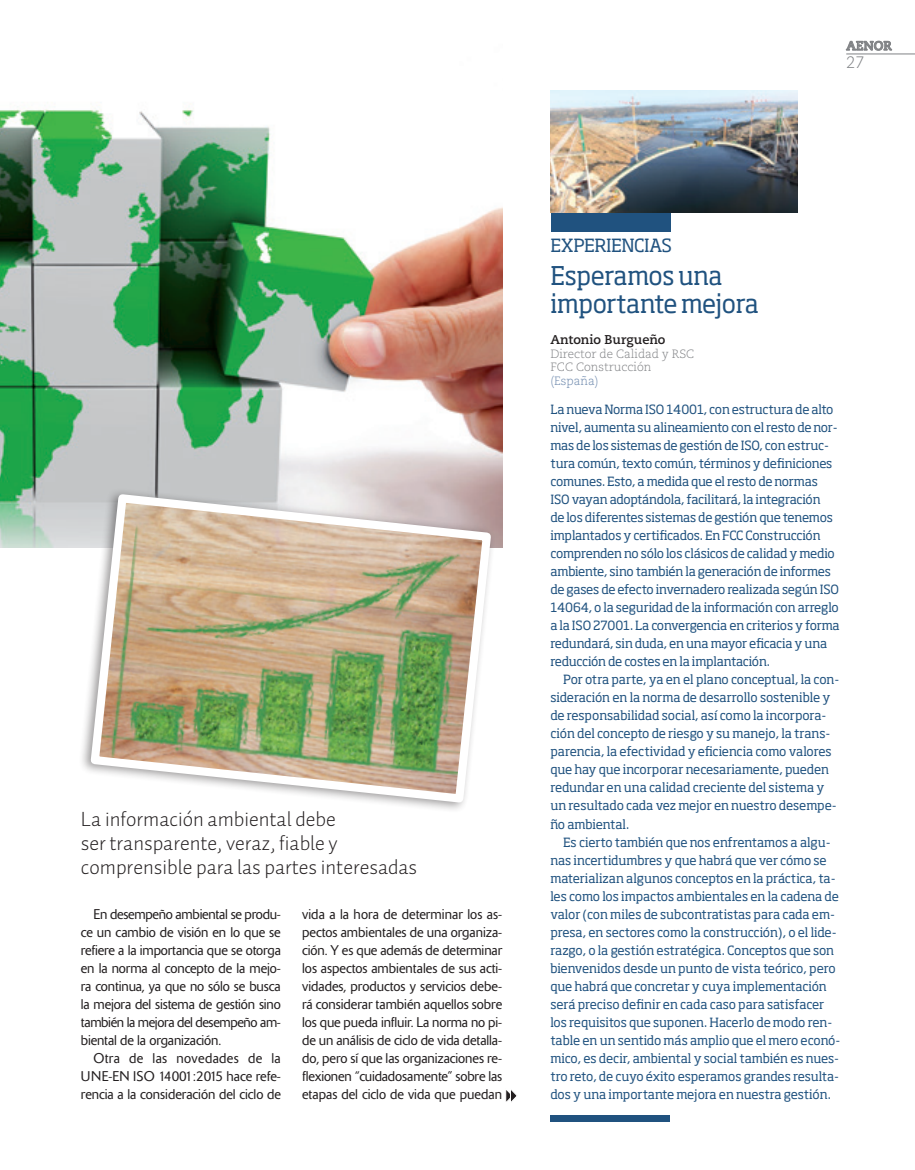
<style>
.page{position:relative;width:915px;height:1170px;background:#fff}
.page>*{position:absolute;margin:0;border:0;box-sizing:border-box;transform-origin:0 0}
.TITULO_EXPERIENCIAS{font:25.5px/28.5px "Soho Std";letter-spacing:-.02em;color:#20527f;scale:.96 1}
._05_SUMARIO_TEMAS{font:21px/24px "Auto 1 Light LF";color:#231f20}
.EPIGRAFE_EXPERIENCIA{font:18px "Soho Std";letter-spacing:-.025em;color:#20527f}
.t1{font:300 16.5px "Caecilia LT Std";color:#808285}
._04_TEXTO_CORRIDO{font:300 13.95px/18px "Delta";letter-spacing:-.005em;color:#231f20;text-align:justify}
.NOMBRE_ART_EXPERIENC{font:700 12.75px "Caecilia LT Std";color:#231f20}
.t2{font:700 12.75px "Caecilia LT Std";color:#808285}
.TEXTO_EXPERIENCIAS{font:12.6px/18px "Soho Std";letter-spacing:-.02em;color:#20527f}
.CARGO_ART_EXPERIENCI{font:300 12px "Caecilia LT Std";color:#808285}
.CARGO_ART_EXPERIENCI-2{font:300 12px "Caecilia LT Std";color:#6a86ab}
</style>
<div class="page">
<svg style="left:846px;top:41px;width:45px;height:10px"></svg>
<hr style="left:846px;top:54px;width:68px;height:1px;background:#808285">
<div style="left:550px;top:1115px;width:119px;height:6px;background:#20527f"></div>
<img style="left:550px;top:91px;width:247px;height:122px">
<div style="left:551px;top:213px;width:119px;height:18px;background:#20527f"></div>
<img style="left:0;top:109px;width:502px;height:438px">
<div style="left:77px;top:487px;width:418px;height:325px;background:#231f20;opacity:.45"></div>
<svg style="left:86px;top:489px;width:409px;height:318px"></svg>
<svg style="left:505px;top:1090px;width:12px;height:12px"></svg>
<p class="t2" style="left:846px;top:38px;width:47px">AENOR</p>
<h3 class="t1" style="left:846px;top:53px;width:20px">27</h3>
<p class="_05_SUMARIO_TEMAS" style="left:81px;top:806px;width:338px">La información ambiental debe<br>ser transparente, veraz, fiable y comprensible para las partes interesadas</p>
<p class="_04_TEXTO_CORRIDO" style="left:81px;top:904px;width:201px;text-indent:13px">En desempeño ambiental se produ&shy;ce un cambio de visión en lo que se refiere a la importancia que se otorga en la norma al concepto de la mejo&shy;ra continua, ya que no sólo se busca la mejora del sistema de gestión sino también la mejora del desempeño am&shy;biental de la organización.</p>
<p class="_04_TEXTO_CORRIDO" style="left:81px;top:1048px;width:201px;text-indent:13px">Otra de las novedades de la UNE-EN ISO 14001:2015 hace refe&shy;rencia a la consideración del ciclo de</p>
<p class="_04_TEXTO_CORRIDO" style="left:302px;top:904px;width:201px">vida a la hora de determinar los as&shy;pectos ambientales de una organiza&shy;ción. Y es que además de determinar los aspectos ambientales de sus acti&shy;vidades, productos y servicios debe&shy;rá considerar también aquellos sobre los que pueda influir. La norma no pi&shy;de un análisis de ciclo de vida detalla&shy;do, pero sí que las organizaciones re&shy;flexionen “cuidadosamente” sobre las etapas del ciclo de vida que puedan</p>
<p class="EPIGRAFE_EXPERIENCIA" style="left:550px;top:233px;width:123px">EXPERIENCIAS</p>
<p class="TITULO_EXPERIENCIAS" style="left:550px;top:261px;width:218px">Esperamos una importante mejora</p>
<p class="NOMBRE_ART_EXPERIENC" style="left:550px;top:332px;width:117px">Antonio Burgueño</p>
<p class="CARGO_ART_EXPERIENCI" style="left:550px;top:347px;width:145px">Director de Calidad y RSC</p>
<p class="CARGO_ART_EXPERIENCI" style="left:550px;top:360px;width:103px">FCC Construcción</p>
<p class="CARGO_ART_EXPERIENCI-2" style="left:550px;top:374px;width:50px">(España)</p>
<p class="TEXTO_EXPERIENCIAS" style="left:550px;top:400px;width:291px">La nueva Norma ISO 14001, con estructura de alto nivel, aumenta su alineamiento con el resto de nor&shy;mas de los sistemas de gestión de ISO, con estruc&shy;tura común, texto común, términos y definiciones comunes. Esto, a medida que el resto de normas ISO vayan adoptándola, facilitará, la integración<br>de los diferentes sistemas de gestión que tenemos implantados y certificados. En FCC Construcción comprenden no sólo los clásicos de calidad y medio ambiente, sino también la generación de informes de gases de efecto invernadero realizada según ISO 14064, o la seguridad de la información con arreglo a la ISO 27001. La convergencia en criterios y forma redundará, sin duda, en una mayor eficacia y una reducción de costes en la implantación.</p>
<p class="TEXTO_EXPERIENCIAS" style="left:550px;top:670px;width:290px;text-indent:13px">Por otra parte, ya en el plano conceptual, la con&shy;sideración en la norma de desarrollo sostenible y de responsabilidad social, así como la incorpora&shy;ción del concepto de riesgo y su manejo, la trans&shy;parencia, la efectividad y eficiencia como valores que hay que incorporar necesariamente, pueden redundar en una calidad creciente del sistema y un resultado cada vez mejor en nuestro desempe&shy;ño ambiental.</p>
<p class="TEXTO_EXPERIENCIAS" style="left:550px;top:832px;width:291px;text-indent:13px">Es cierto también que nos enfrentamos a algu&shy;nas incertidumbres y que habrá que ver cómo se materializan algunos conceptos en la práctica, ta&shy;les como los impactos ambientales en la cadena de valor (con miles de subcontratistas para cada em&shy;presa, en sectores como la construcción), o el lide&shy;razgo, o la gestión estratégica. Conceptos que son bienvenidos desde un punto de vista teórico, pero que habrá que concretar y cuya implementación será preciso definir en cada caso para satisfacer los requisitos que suponen. Hacerlo de modo ren&shy;table en un sentido más amplio que el mero econó&shy;mico, es decir, ambiental y social también es nues&shy;tro reto, de cuyo éxito esperamos grandes resulta&shy;dos y una importante mejora en nuestra gestión.</p>
</div>
